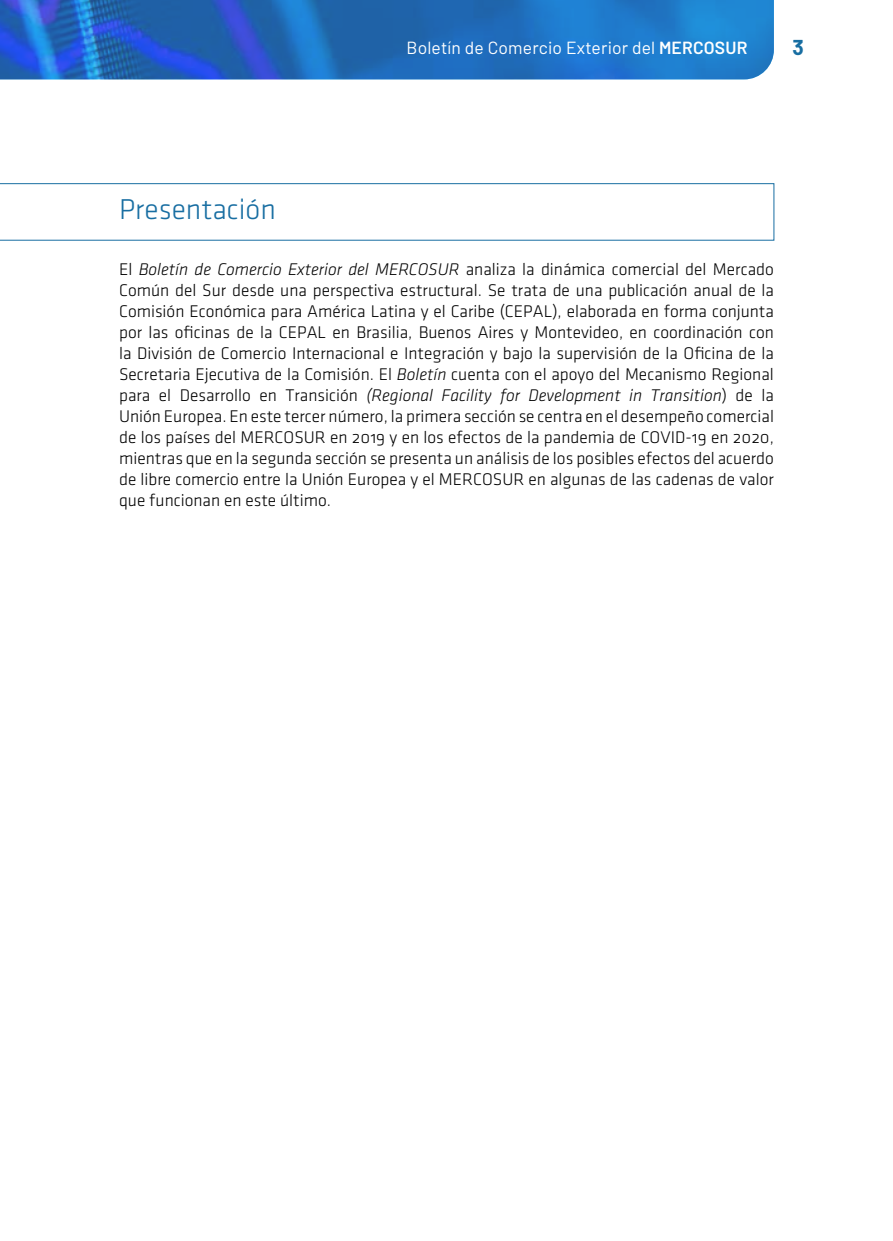
<style>
.page{position:relative;width:893px;height:1241px;background:#fff}
.page>*{position:absolute;margin:0;border:0;box-sizing:border-box;transform-origin:0 0}
.t1{font:29.75px "Klavika Light OSF";color:#186ea2}
.t2{font:700 21px "Barlow";color:#186ea2}
.t3{font:17.5px/21px "Klavika Light OSF";color:#000;text-align:justify}
.t4{font:italic 300 17.5px "Klavika";color:#000}
.t5{font:17.5px "Barlow";letter-spacing:.01em;color:#fff}
.s1{font-weight:600}
.s2{font-family:"Klavika";font-weight:300;font-style:italic}
.s3{font-family:"Klavika Light OSF";font-weight:400;font-style:normal}
</style>
<div class="page">
<img style="left:0;top:0;width:774px;height:79px">
<div style="left:0;top:183px;width:774px;height:57px;border:1px solid #186ea2"></div>
<h1 class="t1" style="left:119px;top:194px;width:158px">Presentación</h1>
<p class="t5" style="left:406px;top:37px;width:342px">Boletín de Comercio Exterior del <span class="s1">MERCOSUR</span></p>
<p class="t2" style="left:792px;top:35px;width:13px">3</p>
<p class="t3" style="left:119px;top:259px;width:656px">El <span class="s2">Boletín de Comercio Exterior del MERCOSUR</span> analiza la dinámica comercial del Mercado Común del Sur desde una perspectiva estructural. Se trata de una publicación anual de la Comisión Económica para América Latina y el Caribe (CEPAL), elaborada en forma conjunta por las oficinas de la CEPAL en Brasilia, Buenos Aires y Montevideo, en coordinación con la División de Comercio Internacional e Integración y bajo la supervisión de la Oficina de la Secretaria Ejecutiva de la Comisión. El <span class="s2">Boletín</span> cuenta con el apoyo del Mecanismo Regional</p>
<p class="t4" style="left:119px;top:386px;width:656px"><span class="s3">para el Desarrollo en Transición</span> (Regional Facility for Development in Transition<span class="s3">) de la</span></p>
<p class="t3" style="left:119px;top:406px;width:656px">Unión Europea. En este tercer número, la primera sección se centra en el desempeño comercial de los países del MERCOSUR en 2019 y en los efectos de la pandemia de COVID-19 en 2020, mientras que en la segunda sección se presenta un análisis de los posibles efectos del acuerdo de libre comercio entre la Unión Europea y el MERCOSUR en algunas de las cadenas de valor que funcionan en este último.</p>
</div>
